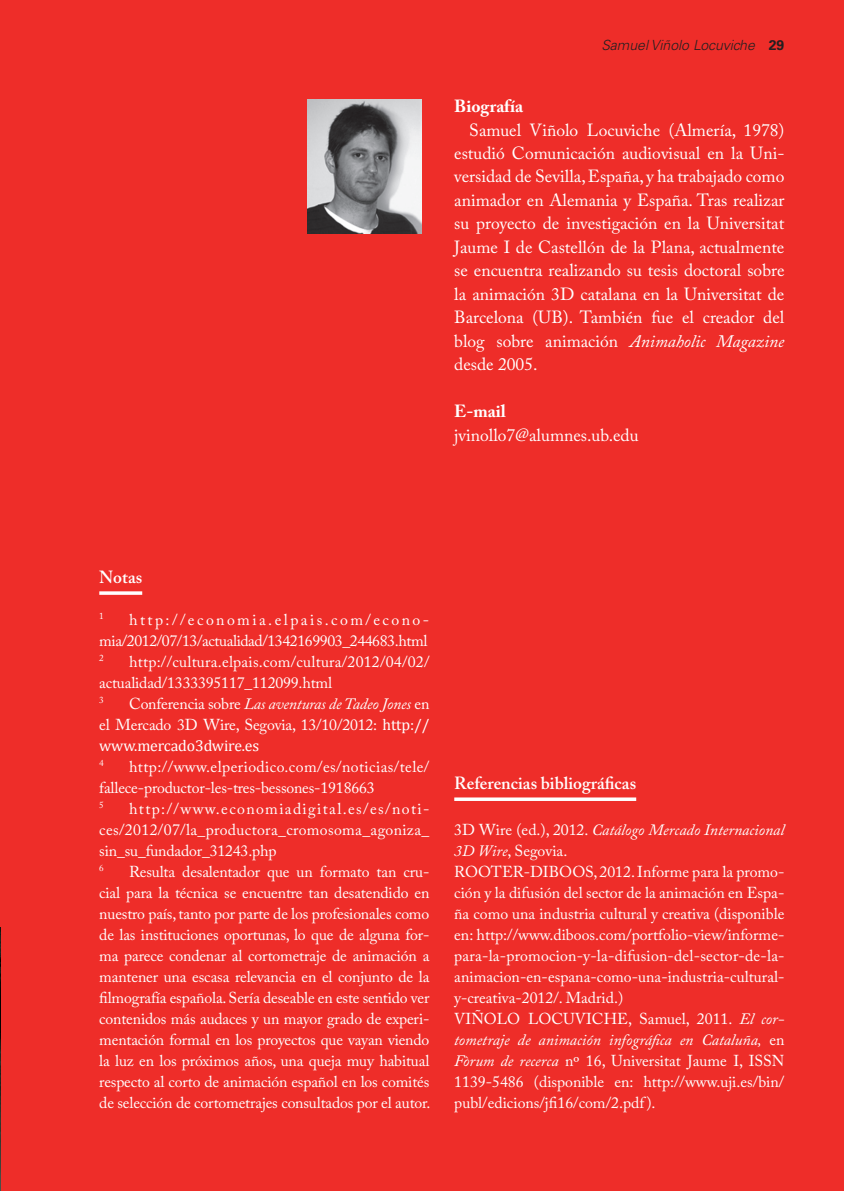
<style>
.page{position:relative;width:844px;height:1191px;background:#fff}
.page>*{position:absolute;margin:0;border:0;box-sizing:border-box;transform-origin:0 0}
.t1{font:17.5px/23.4px "Adobe Caslon Pro";color:#fff;text-align:justify}
.t2{font:600 17.5px "Adobe Caslon Pro";color:#fff}
.t3{font:700 17.5px "Adobe Caslon Pro";color:#fff}
.t4{font:15.75px/21px "Adobe Caslon Pro";color:#fff}
.t5{font:15.75px/21px "Adobe Caslon Pro";letter-spacing:-.025em;color:#fff;text-align:right}
.t6{font:15.75px "Cambria";letter-spacing:-.01em;color:#fff}
.t7{font:italic 300 14px "Univers LT Std";color:#231f20}
.t8{font:9.1px "Adobe Caslon Pro";color:#fff}
.s1{font-weight:700;font-style:normal}
.s2{font-style:italic}
.s3{font-family:"Cambria"}
</style>
<div class="page">
<div style="left:0;top:0;width:843px;height:1191px;background:#ee2d29"></div>
<img style="left:0;top:927px;width:1px;height:264px">
<svg style="left:99px;top:591px;width:43px;height:4px"></svg>
<svg style="left:454px;top:797px;width:182px;height:4px"></svg>
<img style="left:308px;top:99px;width:114px;height:134px">
<p class="t7" style="left:601px;top:36px;width:184px">Samuel Viñolo Locuviche <span class="s1">29</span></p>
<p class="t3" style="left:454px;top:96px;width:70px">Biografía</p>
<p class="t1" style="left:454px;top:118px;width:331px;text-indent:15px">Samuel Viñolo Locuviche (Almería, 1978) estudió Comunicación audiovisual en la Uni&shy;versidad de Sevilla, España, y ha trabajado como animador en Alemania y España. Tras realizar su proyecto de investigación en la Universitat Jaume I de Castellón de la Plana, actualmente se encuentra realizando su tesis doctoral sobre la animación 3D catalana en la Universitat de Barcelona (UB). También fue el creador del blog sobre animación <span class="s2">Animaholic Magazine </span>desde 2005.</p>
<p class="t3" style="left:454px;top:401px;width:53px">E-mail</p>
<p class="t1" style="left:454px;top:423px;width:186px">jvinollo7@alumnes.ub.edu</p>
<p class="t2" style="left:99px;top:566px;width:44px">Notas</p>
<p class="t8" style="left:99px;top:611px;width:6px">1</p>
<p class="t5" style="left:99px;top:608px;width:331px">http://economia.elpais.com/econo&shy;mia/2012/07/13/actualidad/1342169903_244683.html</p>
<p class="t8" style="left:99px;top:653px;width:6px">2</p>
<p class="t4" style="left:99px;top:650px;width:332px;text-indent:30px">http://cultura.elpais.com/cultura/2012/04/02/ actualidad/1333395117_112099.html</p>
<p class="t8" style="left:99px;top:695px;width:6px">3</p>
<p class="t4" style="left:99px;top:692px;width:331px;text-align:right">Conferencia sobre <span class="s2">Las aventuras de Tadeo Jones</span> en<br>el Mercado 3D Wire, Segovia, 13/10/2012: <span class="s3">http://</span></p>
<p class="t6" style="left:99px;top:736px;width:161px">www.mercado3dwire.es</p>
<p class="t8" style="left:99px;top:758px;width:6px">4</p>
<p class="t4" style="left:99px;top:755px;width:331px;text-indent:30px">http://www.elperiodico.com/es/noticias/tele/ fallece-productor-les-tres-bessones-1918663</p>
<p class="t8" style="left:99px;top:800px;width:6px">5</p>
<p class="t4" style="left:99px;top:797px;width:331px;text-align:justify;text-indent:30px">http://www.economiadigital.es/es/noti&shy;ces/2012/07/la_productora_cromosoma_agoniza_ sin_su_fundador_31243.php</p>
<p class="t8" style="left:99px;top:863px;width:6px">6</p>
<p class="t4" style="left:99px;top:860px;width:332px;text-align:justify;text-indent:30px">Resulta desalentador que un formato tan cru&shy;cial para la técnica se encuentre tan desatendido en nuestro país, tanto por parte de los profesionales como de las instituciones oportunas, lo que de alguna for&shy;ma parece condenar al cortometraje de animación a mantener una escasa relevancia en el conjunto de la filmografía española. Sería deseable en este sentido ver contenidos más audaces y un mayor grado de experi&shy;mentación formal en los proyectos que vayan viendo la luz en los próximos años, una queja muy habitual respecto al corto de animación español en los comités de selección de cortometrajes consultados por el autor.</p>
<p class="t2" style="left:454px;top:772px;width:183px">Referencias bibliográficas</p>
<p class="t4" style="left:454px;top:819px;width:332px">3D Wire (ed.), 2012. <span class="s2">Catálogo Mercado Internacional 3D Wire</span>, Segovia.<br>ROOTER-DIBOOS, 2012. Informe para la promo&shy;ción y la difusión del sector de la animación en Espa&shy;ña como una industria cultural y creativa (disponible en: http://www.diboos.com/portfolio-view/informe&shy;para-la-promocion-y-la-difusion-del-sector-de-la&shy;animacion-en-espana-como-una-industria-cultural&shy;y-creativa-2012/. Madrid.)<br>VIÑOLO LOCUVICHE, Samuel, 2011. <span class="s2">El cor&shy;tometraje de animación infográfica en Cataluña,</span> en <span class="s2">Fòrum de recerca</span> nº 16, Universitat Jaume I, ISSN 1139-5486 (disponible en: http://www.uji.es/bin/ publ/edicions/jfi16/com/2.pdf ).</p>
</div>
